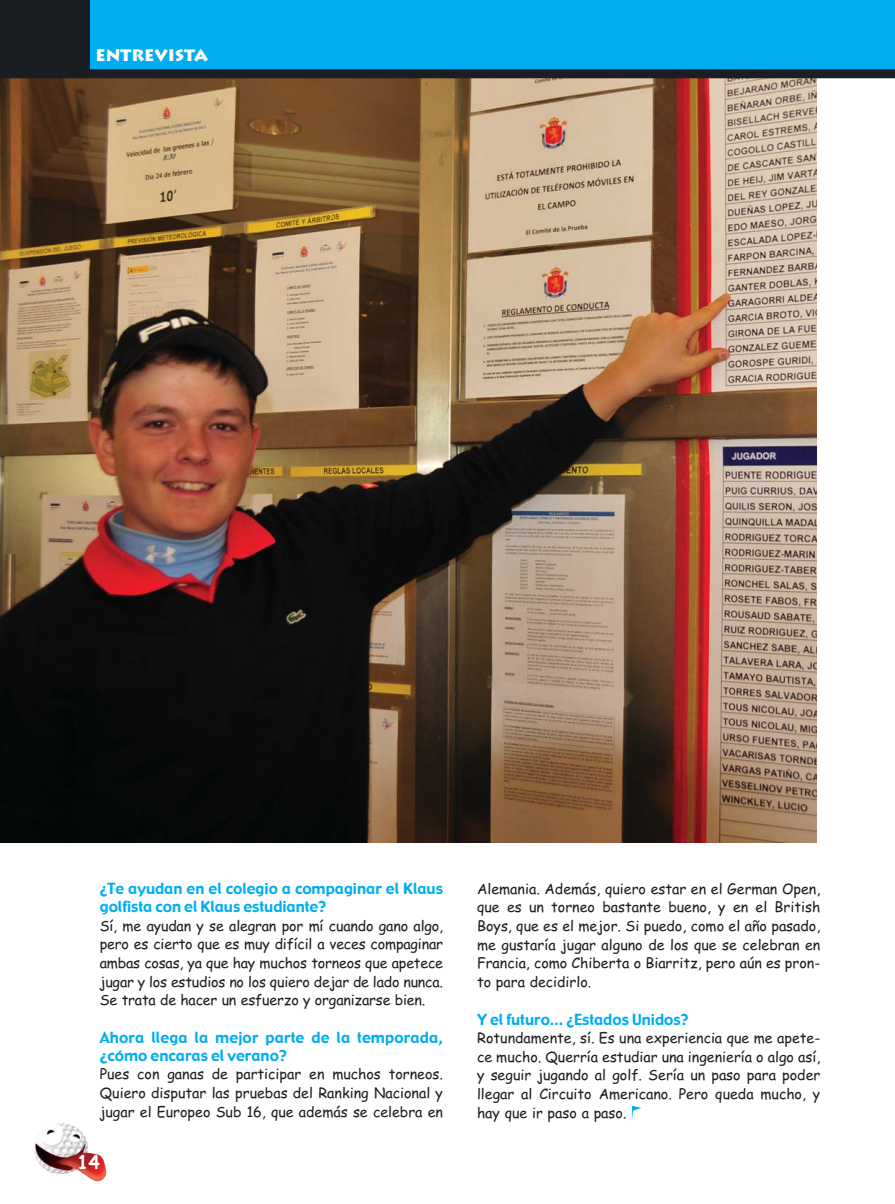
<style>
.page{position:relative;width:895px;height:1204px;background:#fff}
.page>*{position:absolute;margin:0;border:0;box-sizing:border-box;transform-origin:0 0}
.t1{font:700 18.9px "Comic Sans MS";color:#fff}
.t2{font:900 16.5px "Lithos";color:#fff}
.t3{font:15px/18px "Gadget";color:#00aeef}
.t4{font:14.25px/18.6px "Comic Sans MS";color:#231f20;text-align:justify}
</style>
<div class="page">
<img style="left:0;top:78px;width:816px;height:765px">
<div style="left:90px;top:0;width:804px;height:78px;background:#00aeef"></div>
<div style="left:0;top:0;width:90px;height:78px;background:#1a1d21"></div>
<img style="left:34px;top:1123px;width:72px;height:58px">
<svg style="left:631px;top:1105px;width:10px;height:15px"></svg>
<div style="left:0;top:69px;width:894px;height:9px;background:#1a1d21"></div>
<p class="t2" style="left:95px;top:46px;width:114px">ENTREVISTA</p>
<p class="t3" style="left:100px;top:881px;width:344px">¿Te ayudan en el colegio a compaginar el Klaus golfista con el Klaus estudiante?</p>
<p class="t4" style="left:100px;top:917px;width:345px">Sí, me ayudan y se alegran por mí cuando gano algo, pero es cierto que es muy difícil a veces compaginar ambas cosas, ya que hay muchos torneos que apetece jugar y los estudios no los quiero dejar de lado nunca.<br>Se trata de hacer un esfuerzo y organizarse bien.</p>
<p class="t3" style="left:100px;top:1029px;width:344px">Ahora llega la mejor parte de la temporada, ¿cómo encaras el verano?</p>
<p class="t4" style="left:100px;top:1066px;width:344px">Pues con ganas de participar en muchos torneos.<br>Quiero disputar las pruebas del Ranking Nacional y jugar el Europeo Sub 16, que además se celebra en</p>
<h1 class="t1" style="left:77px;top:1154px;width:24px">14</h1>
<p class="t4" style="left:477px;top:880px;width:344px">Alemania. Además, quiero estar en el German Open, que es un torneo bastante bueno, y en el British Boys, que es el mejor. Si puedo, como el año pasado, me gustaría jugar alguno de los que se celebran en Francia, como Chiberta o Biarritz, pero aún es pron&shy;to para decidirlo.</p>
<p class="t3" style="left:477px;top:1011px;width:213px">Y el futuro… ¿Estados Unidos?</p>
<p class="t4" style="left:477px;top:1030px;width:344px">Rotundamente, sí. Es una experiencia que me apete&shy;ce mucho. Querría estudiar una ingeniería o algo así, y seguir jugando al golf. Sería un paso para poder llegar al Circuito Americano. Pero queda mucho, y hay que ir paso a paso.</p>
</div>
